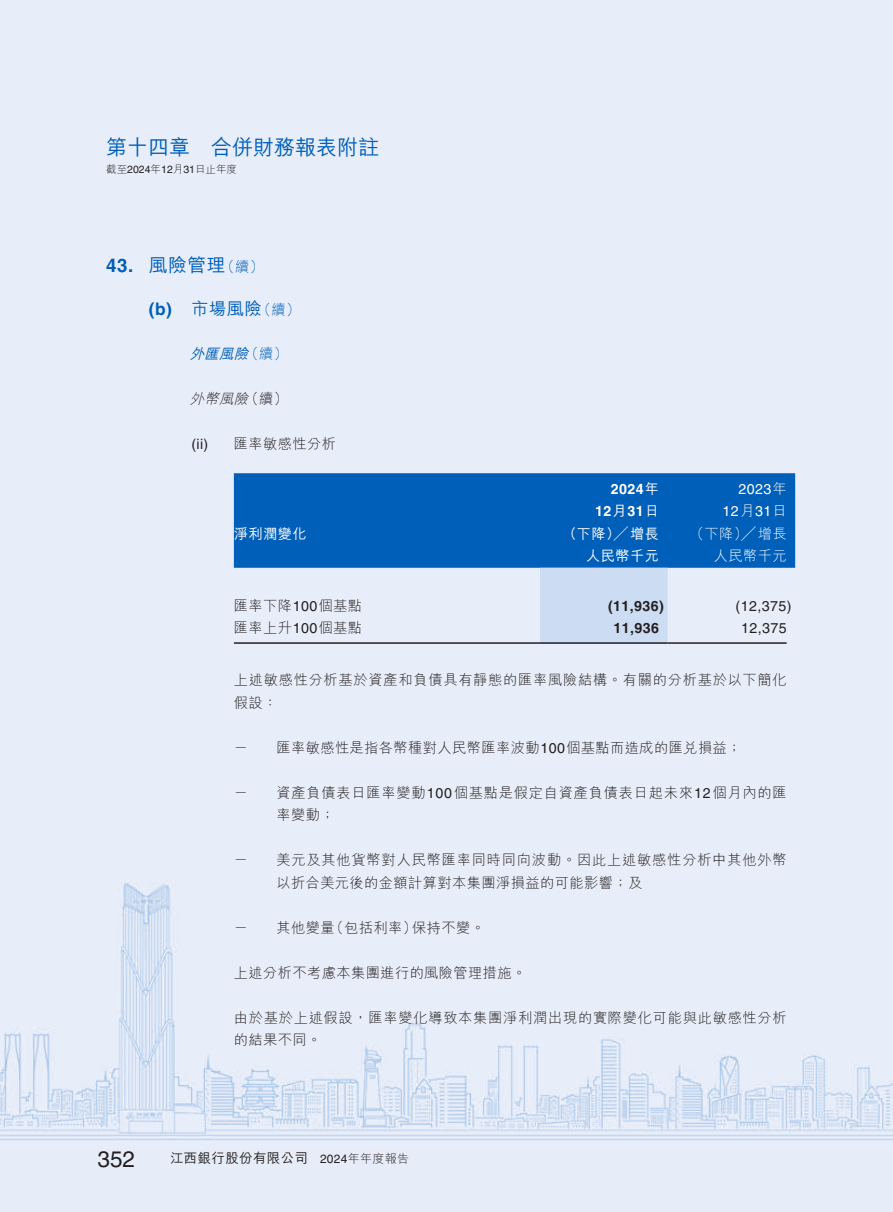
<style>
.page{position:relative;width:893px;height:1212px;background:#e7edf8}
.page>*{position:absolute;margin:0;border:0;box-sizing:border-box;transform-origin:0 0}
.t1{font:22.5px "Helvetica LT Std";color:#231f20}
.t2{font:500 21px "M Hei HK";color:#005fb9}
.t3{font:500 18.75px "M Hei HK";color:#005fb9}
.t4{font:500 17.25px "M Hei HK";color:#005fb9}
.t5{font:300 14.25px/22.5px "M Hei HK";letter-spacing:.05em;color:#231f20}
.t6{font:300 14.25px "M Hei HK";letter-spacing:.03em;color:#231f20}
.t7{font:14.25px "Helvetica LT Std";letter-spacing:.03em;color:#231f20}
.t8{font:500 14.25px "M Hei HK";letter-spacing:.03em;color:#fff}
.t9{font:700 14.25px "Helvetica LT Std";letter-spacing:.03em;color:#231f20}
.t10{font:300 14.25px "M Hei HK";letter-spacing:.03em;color:#fff}
.t11{font:700 14.25px/22.5px "Helvetica LT Std";letter-spacing:.03em;color:#fff;text-align:right}
.t12{font:14.25px/22.5px "Helvetica LT Std";letter-spacing:.03em;color:#fff;text-align:right}
.t13{font:italic 500 14.25px "M Hei HK";color:#005fb9}
.t14{font:italic 300 14.25px "M Hei HK";color:#231f20}
.t15{font:500 13.5px "M Hei HK";letter-spacing:.025em;color:#231f20}
.t16{font:300 10.5px "M Hei HK";color:#231f20}
.s1{font-family:"Helvetica LT Std";font-weight:400}
.s2{font-family:"Helvetica LT Std";font-weight:700}
.s3{font-weight:300;font-size:14.25px}
.s4{font-weight:300;font-style:normal}
.s5{font-style:normal}
.s6{font-family:"M Hei HK";font-weight:500}
.s7{font-family:"M Hei HK";font-weight:300}
.s8{font-family:"Helvetica LT Std";font-weight:400;font-size:12px}
.s9{font-weight:300;font-size:12px}
</style>
<div class="page">
<img style="left:0;top:473px;width:893px;height:667px">
<div style="left:234px;top:473px;width:561px;height:95px;background:#005fb9"></div>
<div style="left:540px;top:568px;width:128px;height:74px;background:#ccdcf2"></div>
<hr style="left:234px;top:642px;width:306px;height:2px;background:#231f20">
<hr style="left:540px;top:642px;width:128px;height:2px;background:#231f20">
<hr style="left:668px;top:642px;width:119px;height:2px;background:#231f20">
<h2 class="t2" style="left:106px;top:132px;width:274px">第十四章 合併財務報表附註</h2>
<p class="t16" style="left:106px;top:164px;width:132px">截至<span class="s1">2024</span>年<span class="s1">12</span>月<span class="s1">31</span>日止年度</p>
<h3 class="t3" style="left:106px;top:251px;width:159px"><span class="s2">43.</span> 風險管理<span class="s3">（續）</span></h3>
<p class="t4" style="left:149px;top:296px;width:153px"><span class="s2">(b)</span> 市場風險<span class="s3">（續）</span></p>
<p class="t13" style="left:190px;top:343px;width:100px">外匯風險<span class="s4">（續）</span></p>
<p class="t14" style="left:190px;top:391px;width:100px">外幣風險<span class="s5">（續）</span></p>
<p class="t7" style="left:191px;top:436px;width:19px">(ii)</p>
<p class="t6" style="left:234px;top:436px;width:104px">匯率敏感性分析</p>
<p class="t11" style="left:595px;top:477px;width:66px">2024<span class="s6">年<br></span>12<span class="s6">月</span>31<span class="s6">日</span></p>
<p class="t12" style="left:723px;top:478px;width:66px">2023<span class="s7">年<br></span>12<span class="s7">月</span>31<span class="s7">日</span></p>
<p class="t8" style="left:234px;top:523px;width:74px">淨利潤變化</p>
<p class="t8" style="left:562px;top:523px;width:98px">（下降）╱ 增長</p>
<p class="t10" style="left:690px;top:526px;width:98px">（下降）╱增長</p>
<p class="t8" style="left:586px;top:546px;width:74px">人民幣千元</p>
<p class="t10" style="left:714px;top:549px;width:74px">人民幣千元</p>
<p class="t5" style="left:234px;top:594px;width:130px">匯率下降<span class="s1">100</span>個基點</p>
<p class="t9" style="left:608px;top:597px;width:57px">(11,936)</p>
<p class="t7" style="left:736px;top:598px;width:57px">(12,375)</p>
<p class="t5" style="left:234px;top:617px;width:130px">匯率上升<span class="s1">100</span>個基點</p>
<p class="t9" style="left:614px;top:620px;width:47px">11,936</p>
<p class="t7" style="left:741px;top:620px;width:47px">12,375</p>
<p class="t5" style="left:234px;top:668px;width:554px">上述敏感性分析基於資產和負債具有靜態的匯率風險結構。有關的分析基於以下簡化假設：</p>
<p class="t5" style="left:234px;top:736px;width:16px">－</p>
<p class="t6" style="left:276px;top:740px;width:467px">匯率敏感性是指各幣種對人民幣匯率波動<span class="s1">100</span>個基點而造成的匯兌損益；</p>
<p class="t5" style="left:234px;top:781px;width:16px">－</p>
<p class="t5" style="left:276px;top:781px;width:512px">資產負債表日匯率變動<span class="s1">100</span>個基點是假定自資產負債表日起未來<span class="s1">12</span>個月內的匯率變動；</p>
<p class="t5" style="left:234px;top:848px;width:16px">－</p>
<p class="t5" style="left:276px;top:848px;width:512px">美元及其他貨幣對人民幣匯率同時同向波動。因此上述敏感性分析中其他外幣以折合美元後的金額計算對本集團淨損益的可能影響；及</p>
<p class="t5" style="left:234px;top:916px;width:16px">－</p>
<p class="t6" style="left:276px;top:920px;width:210px">其他變量（包括利率）保持不變。</p>
<p class="t6" style="left:234px;top:965px;width:294px">上述分析不考慮本集團進行的風險管理措施。</p>
<p class="t5" style="left:234px;top:1006px;width:554px">由於基於上述假設，匯率變化導致本集團淨利潤出現的實際變化可能與此敏感性分析的結果不同。</p>
<h1 class="t1" style="left:98px;top:1146px;width:39px">352</h1>
<p class="t15" style="left:170px;top:1148px;width:240px">江西銀行股份有限公司 <span class="s8">2024</span><span class="s9">年年度報告</span></p>
</div>
